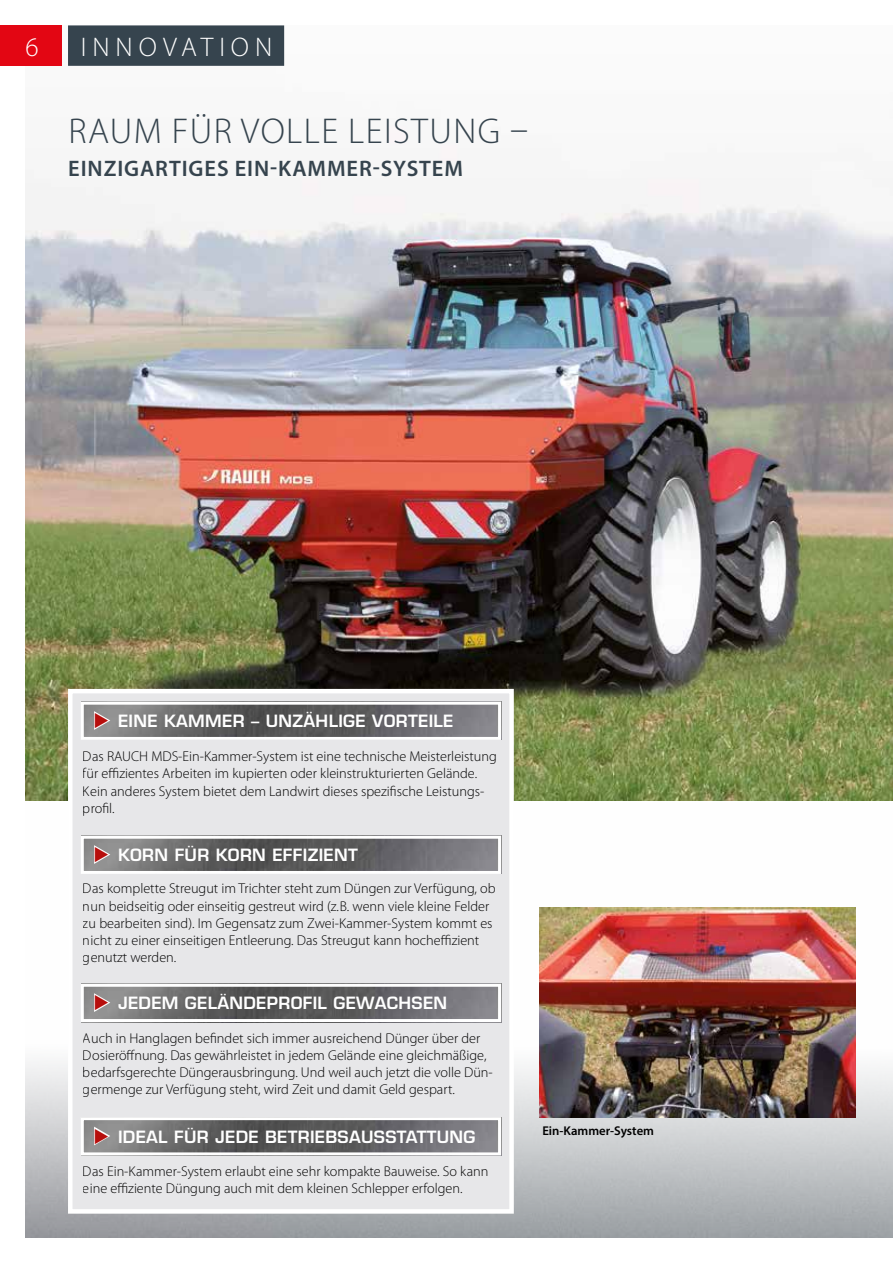
<style>
.page{position:relative;width:893px;height:1263px;background:#fff}
.page>*{position:absolute;margin:0;border:0;box-sizing:border-box;transform-origin:0 0}
.t1{font:300 36px "Myriad Pro";letter-spacing:.04em;color:#36444e}
.t2{font:300 27px "Myriad Pro";letter-spacing:.22em;color:#fff}
.t3{font:600 22.5px "Myriad Pro";letter-spacing:.04em;color:#36444e}
.t4{font:600 16.5px "Eurostile LT Std";letter-spacing:.02em;color:#fff}
.t5{font:300 14.25px/17.2px "Myriad Pro";color:#000}
.t6{font:600 12.75px "Myriad Pro";color:#000}
</style>
<div class="page">
<img style="left:26px;top:26px;width:867px;height:547px">
<img style="left:26px;top:573px;width:867px;height:664px">
<div style="left:0;top:26px;width:62px;height:40px;background:#e30613"></div>
<div style="left:68px;top:25px;width:216px;height:41px;background:#36444e"></div>
<div style="left:68px;top:689px;width:446px;height:525px;background:#e7e7e9;border:4px solid #fff"></div>
<img style="left:85px;top:706px;width:412px;height:30px">
<div style="left:81px;top:702px;width:420px;height:38px;border:3px solid #fff"></div>
<img style="left:85px;top:840px;width:412px;height:30px">
<div style="left:81px;top:836px;width:420px;height:38px;border:3px solid #fff"></div>
<img style="left:85px;top:988px;width:412px;height:30px">
<div style="left:81px;top:984px;width:420px;height:38px;border:3px solid #fff"></div>
<img style="left:85px;top:1121px;width:412px;height:30px">
<div style="left:81px;top:1117px;width:420px;height:38px;border:3px solid #fff"></div>
<img style="left:539px;top:908px;width:317px;height:210px">
<h2 class="t2" style="left:26px;top:32px;width:15px">6</h2>
<h2 class="t2" style="left:81px;top:32px;width:193px">INNOVATION</h2>
<h1 class="t1" style="left:68px;top:111px;width:461px">RAUM FÜR VOLLE LEISTUNG –</h1>
<h3 class="t3" style="left:68px;top:154px;width:396px">EINZIGARTIGES EIN-KAMMER-SYSTEM</h3>
<p class="t4" style="left:94px;top:711px;width:361px">◆ EINE KAMMER – UNZÄHLIGE VORTEILE</p>
<p class="t5" style="left:83px;top:748px;width:415px">Das RAUCH MDS-Ein-Kammer-System ist eine technische Meisterleistung für effizientes Arbeiten im kupierten oder kleinstrukturierten Gelände.<br>Kein anderes System bietet dem Landwirt dieses spezifische Leistungs&shy;profil.</p>
<p class="t4" style="left:94px;top:845px;width:266px">◆ KORN FÜR KORN EFFIZIENT</p>
<p class="t5" style="left:83px;top:880px;width:414px">Das komplette Streugut im Trichter steht zum Düngen zur Verfügung, ob nun beidseitig oder einseitig gestreut wird (z.B. wenn viele kleine Felder zu bearbeiten sind). Im Gegensatz zum Zwei-Kammer-System kommt es nicht zu einer einseitigen Entleerung. Das Streugut kann hocheffizient genutzt werden.</p>
<p class="t4" style="left:94px;top:993px;width:355px">◆ JEDEM GELÄNDEPROFIL GEWACHSEN</p>
<p class="t5" style="left:83px;top:1029px;width:411px">Auch in Hanglagen befindet sich immer ausreichend Dünger über der Dosieröffnung. Das gewährleistet in jedem Gelände eine gleichmäßige, bedarfsgerechte Düngerausbringung. Und weil auch jetzt die volle Dün&shy;germenge zur Verfügung steht, wird Zeit und damit Geld gespart.</p>
<p class="t4" style="left:94px;top:1126px;width:383px">◆ IDEAL FÜR JEDE BETRIEBSAUSSTATTUNG</p>
<p class="t6" style="left:542px;top:1122px;width:113px">Ein-Kammer-System</p>
<p class="t5" style="left:83px;top:1163px;width:407px">Das Ein-Kammer-System erlaubt eine sehr kompakte Bauweise. So kann eine effiziente Düngung auch mit dem kleinen Schlepper erfolgen.</p>
</div>
